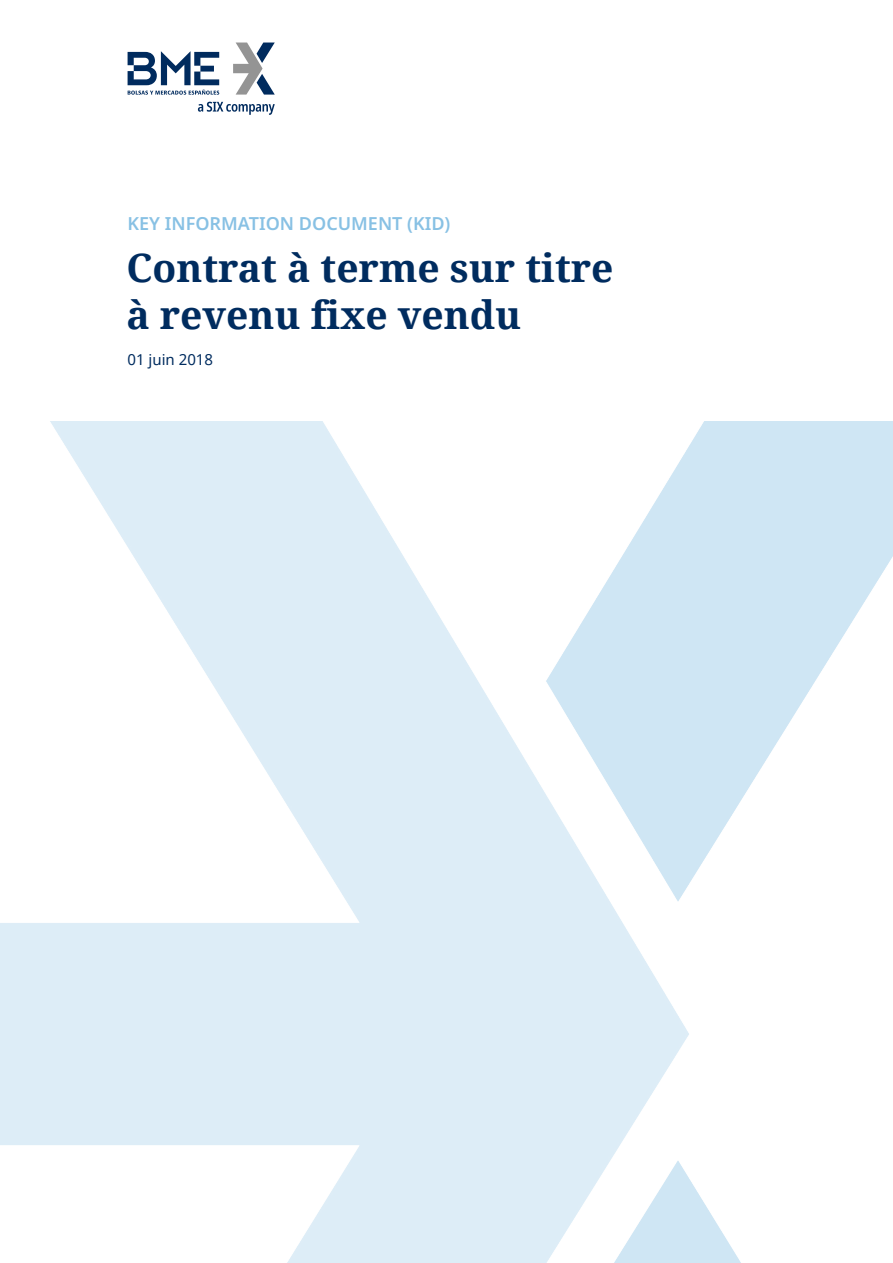
<style>
.page{position:relative;width:893px;height:1263px;background:#fff}
.page>*{position:absolute;margin:0;border:0;box-sizing:border-box;transform-origin:0 0}
.t1{font:700 39px/46.8px "Noto Serif";color:#002c5f}
.t2{font:600 18px "Noto Sans";color:#88c1e4}
.t3{font:15px "Noto Sans";color:#002c5f}
</style>
<div class="page">
<svg style="left:198px;top:102px;width:77px;height:13px"></svg>
<svg style="left:233px;top:43px;width:42px;height:52px"></svg>
<svg style="left:128px;top:51px;width:91px;height:44px"></svg>
<p class="t2" style="left:128px;top:213px;width:324px">KEY INFORMATION DOCUMENT (KID)</p>
<p class="t1" style="left:126px;top:243px;width:489px">Contrat à terme sur titre à revenu fixe vendu</p>
<p class="t3" style="left:128px;top:349px;width:87px">01 juin 2018</p>
</div>
